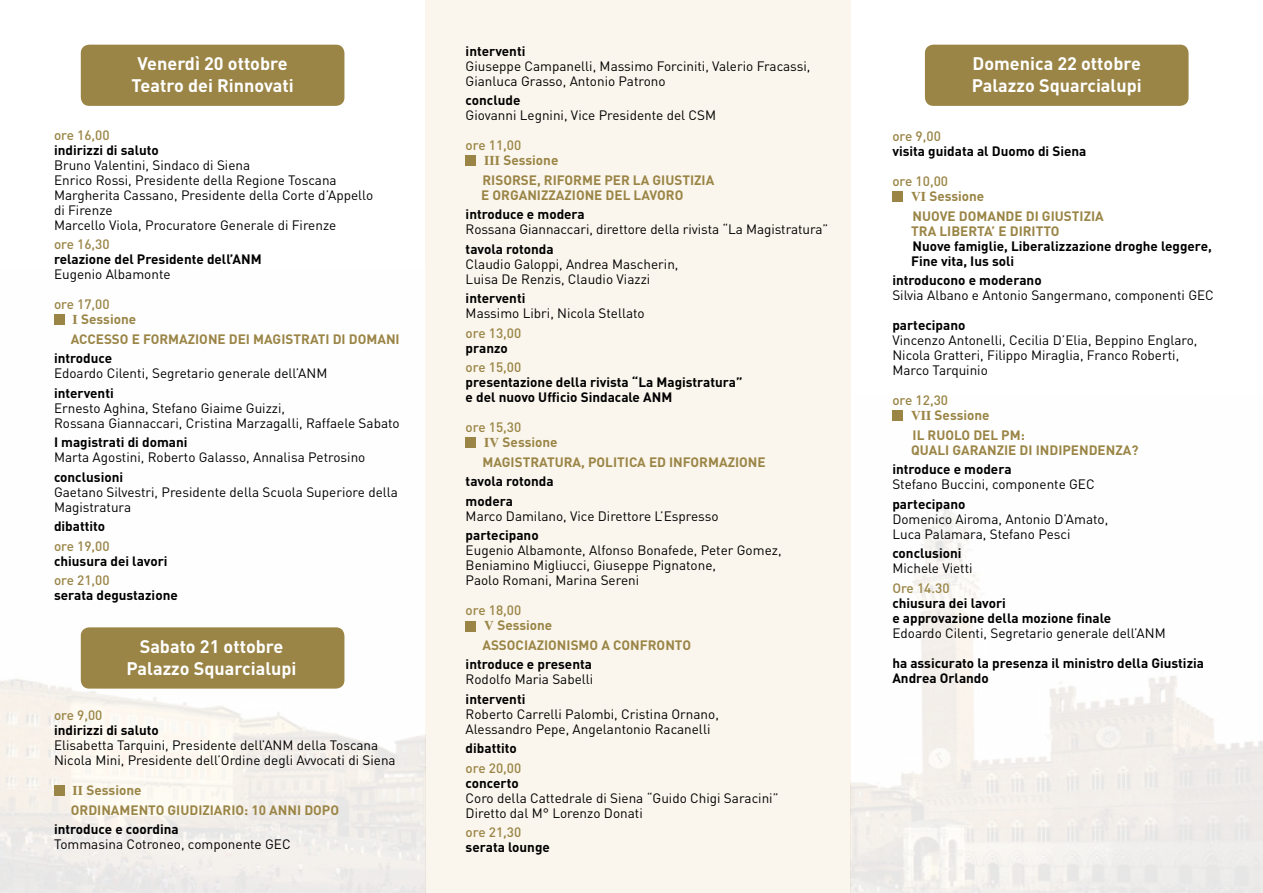
<style>
.page{position:relative;width:1263px;height:893px;background:#fff}
.page>*{position:absolute;margin:0;border:0;box-sizing:border-box;transform-origin:0 0}
.t1{font:700 18px/21.6px "DIN";color:#fff;text-align:center}
.t2{font:13.5px/15px "DIN";color:#000}
.t3{font:700 13.5px/15px "DIN";color:#000}
.t4{font:700 13.5px/15px "DIN";color:#9a8546}
.t5{font:500 13.5px/15px "DIN";color:#9a8546}
.s1{font-family:"Times";font-weight:700}
.s2{font-weight:700}
.s3{font-family:"Times"}
</style>
<div class="page">
<div style="left:425px;top:0;width:425px;height:893px;background:#fbf6ed"></div>
<img style="left:0;top:314px;width:425px;height:579px">
<img style="left:850px;top:394px;width:413px;height:499px">
<div style="left:81px;top:45px;width:263px;height:61px;background:#9a8546;border-radius:9px"></div>
<div style="left:81px;top:627px;width:263px;height:62px;background:#9a8546;border-radius:9px"></div>
<div style="left:925px;top:45px;width:263px;height:61px;background:#9a8546;border-radius:9px"></div>
<div style="left:54px;top:315px;width:10px;height:10px;background:#9a8546"></div>
<div style="left:54px;top:786px;width:10px;height:10px;background:#9a8546"></div>
<div style="left:466px;top:156px;width:10px;height:10px;background:#9a8546"></div>
<div style="left:466px;top:437px;width:10px;height:11px;background:#9a8546"></div>
<div style="left:466px;top:621px;width:10px;height:10px;background:#9a8546"></div>
<div style="left:892px;top:191px;width:10px;height:10px;background:#9a8546"></div>
<div style="left:892px;top:411px;width:10px;height:10px;background:#9a8546"></div>
<h1 class="t1" style="left:132px;top:52px;width:164px">Venerdì 20 ottobre<br>Teatro dei Rinnovati</h1>
<p class="t5" style="left:54px;top:127px;width:57px">ore 16,00</p>
<p class="t3" style="left:54px;top:142px;width:106px">indirizzi di saluto</p>
<p class="t2" style="left:54px;top:157px;width:321px">Bruno Valentini, Sindaco di Siena<br>Enrico Rossi, Presidente della Regione Toscana Margherita Cassano, Presidente della Corte d’Appello di Firenze<br>Marcello Viola, Procuratore Generale di Firenze</p>
<p class="t5" style="left:54px;top:237px;width:57px">ore 16,30</p>
<p class="t3" style="left:54px;top:251px;width:209px">relazione del Presidente dell’ANM</p>
<p class="t2" style="left:54px;top:267px;width:118px">Eugenio Albamonte</p>
<p class="t5" style="left:73px;top:296px;width:65px;text-indent:-19px">ore 17,00<br><span class="s1">I</span> <span class="s2">Sessione</span></p>
<p class="t4" style="left:71px;top:331px;width:331px">ACCESSO E FORMAZIONE DEI MAGISTRATI DI DOMANI</p>
<p class="t3" style="left:54px;top:350px;width:60px">introduce</p>
<p class="t2" style="left:54px;top:366px;width:275px">Edoardo Cilenti, Segretario generale dell’ANM</p>
<p class="t3" style="left:54px;top:385px;width:61px">interventi</p>
<p class="t2" style="left:54px;top:400px;width:347px">Ernesto Aghina, Stefano Giaime Guizzi,<br>Rossana Giannaccari, Cristina Marzagalli, Raffaele Sabato</p>
<p class="t3" style="left:54px;top:434px;width:135px">I magistrati di domani</p>
<p class="t2" style="left:54px;top:450px;width:313px">Marta Agostini, Roberto Galasso, Annalisa Petrosino</p>
<p class="t3" style="left:54px;top:469px;width:71px">conclusioni</p>
<p class="t2" style="left:54px;top:484px;width:345px">Gaetano Silvestri, Presidente della Scuola Superiore della<br>Magistratura</p>
<p class="t3" style="left:54px;top:518px;width:53px">dibattito</p>
<p class="t5" style="left:54px;top:538px;width:57px">ore 19,00</p>
<p class="t3" style="left:54px;top:553px;width:115px">chiusura dei lavori</p>
<p class="t5" style="left:54px;top:572px;width:57px">ore 21,00</p>
<p class="t3" style="left:54px;top:587px;width:125px">serata degustazione</p>
<h1 class="t1" style="left:127px;top:635px;width:172px">Sabato 21 ottobre<br>Palazzo Squarcialupi</h1>
<p class="t5" style="left:54px;top:707px;width:50px">ore 9,00</p>
<p class="t3" style="left:54px;top:722px;width:106px">indirizzi di saluto</p>
<p class="t2" style="left:54px;top:738px;width:343px">Elisabetta Tarquini, Presidente dell’ANM della Toscana<br>Nicola Mini, Presidente dell’Ordine degli Avvocati di Siena</p>
<p class="t4" style="left:71px;top:780px;width:270px;line-height:19.5px"><span class="s3">II</span> Sessione<br>ORDINAMENTO GIUDIZIARIO: 10 ANNI DOPO</p>
<p class="t3" style="left:54px;top:821px;width:126px">introduce e coordina</p>
<p class="t2" style="left:54px;top:837px;width:238px">Tommasina Cotroneo, componente GEC</p>
<p class="t3" style="left:466px;top:43px;width:61px">interventi</p>
<p class="t2" style="left:466px;top:58px;width:346px">Giuseppe Campanelli, Massimo Forciniti, Valerio Fracassi,<br>Gianluca Grasso, Antonio Patrono</p>
<p class="t3" style="left:466px;top:92px;width:56px">conclude</p>
<p class="t2" style="left:466px;top:108px;width:252px">Giovanni Legnini, Vice Presidente del CSM</p>
<p class="t5" style="left:484px;top:138px;width:76px;text-indent:-19px">ore 11,00<br><span class="s1">III</span> <span class="s2">Sessione</span></p>
<p class="t4" style="left:481px;top:172px;width:234px">RISORSE, RIFORME PER LA GIUSTIZIA<br>E ORGANIZZAZIONE DEL LAVORO</p>
<p class="t3" style="left:466px;top:206px;width:121px">introduce e modera</p>
<p class="t2" style="left:466px;top:222px;width:364px">Rossana Giannaccari, direttore della rivista “La Magistratura”</p>
<p class="t3" style="left:466px;top:241px;width:90px">tavola rotonda</p>
<p class="t2" style="left:466px;top:256px;width:214px">Claudio Galoppi, Andrea Mascherin,<br>Luisa De Renzis, Claudio Viazzi</p>
<p class="t3" style="left:466px;top:290px;width:61px">interventi</p>
<p class="t2" style="left:466px;top:306px;width:181px">Massimo Libri, Nicola Stellato</p>
<p class="t5" style="left:466px;top:325px;width:57px">ore 13,00</p>
<p class="t3" style="left:466px;top:340px;width:44px">pranzo</p>
<p class="t5" style="left:466px;top:359px;width:57px">ore 15,00</p>
<p class="t3" style="left:466px;top:374px;width:279px">presentazione della rivista “La Magistratura” e del nuovo Ufficio Sindacale ANM</p>
<p class="t5" style="left:484px;top:419px;width:75px;text-indent:-19px">ore 15,30<br><span class="s1">IV</span> <span class="s2">Sessione</span></p>
<p class="t4" style="left:482px;top:454px;width:285px">MAGISTRATURA, POLITICA ED INFORMAZIONE</p>
<p class="t3" style="left:466px;top:471px;width:90px;line-height:19.5px">tavola rotonda modera</p>
<p class="t2" style="left:466px;top:508px;width:254px">Marco Damilano, Vice Direttore L’Espresso</p>
<p class="t3" style="left:466px;top:527px;width:75px">partecipano</p>
<p class="t2" style="left:466px;top:543px;width:317px">Eugenio Albamonte, Alfonso Bonafede, Peter Gomez,<br>Beniamino Migliucci, Giuseppe Pignatone,<br>Paolo Romani, Marina Sereni</p>
<p class="t5" style="left:484px;top:602px;width:70px;text-indent:-19px">ore 18,00<br><span class="s1">V</span> <span class="s2">Sessione</span></p>
<p class="t4" style="left:482px;top:637px;width:210px">ASSOCIAZIONISMO A CONFRONTO</p>
<p class="t3" style="left:466px;top:656px;width:128px">introduce e presenta</p>
<p class="t2" style="left:466px;top:672px;width:129px">Rodolfo Maria Sabelli</p>
<p class="t3" style="left:466px;top:691px;width:61px">interventi</p>
<p class="t2" style="left:466px;top:706px;width:255px">Roberto Carrelli Palombi, Cristina Ornano,<br>Alessandro Pepe, Angelantonio Racanelli</p>
<p class="t3" style="left:466px;top:740px;width:53px">dibattito</p>
<p class="t5" style="left:466px;top:760px;width:57px">ore 20,00</p>
<p class="t3" style="left:466px;top:775px;width:55px">concerto</p>
<p class="t2" style="left:466px;top:790px;width:314px">Coro della Cattedrale di Siena “Guido Chigi Saracini”<br>Diretto dal M° Lorenzo Donati</p>
<p class="t5" style="left:466px;top:824px;width:57px">ore 21,30</p>
<p class="t3" style="left:466px;top:839px;width:86px">serata lounge</p>
<h1 class="t1" style="left:972px;top:52px;width:172px;text-align:left">Domenica 22 ottobre<br>Palazzo Squarcialupi</h1>
<p class="t5" style="left:892px;top:128px;width:50px">ore 9,00</p>
<p class="t3" style="left:892px;top:143px;width:196px">visita guidata al Duomo di Siena</p>
<p class="t5" style="left:911px;top:173px;width:75px;text-indent:-19px">ore 10,00<br><span class="s1">VI</span> <span class="s2">Sessione</span></p>
<p class="t4" style="left:911px;top:208px;width:194px">NUOVE DOMANDE DI GIUSTIZIA<br>TRA LIBERTA’ E DIRITTO</p>
<p class="t3" style="left:911px;top:238px;width:302px">Nuove famiglie, Liberalizzazione droghe leggere,<br>Fine vita, Ius soli</p>
<p class="t3" style="left:892px;top:272px;width:151px">introducono e moderano</p>
<p class="t2" style="left:892px;top:288px;width:323px">Silvia Albano e Antonio Sangermano, componenti GEC</p>
<p class="t3" style="left:892px;top:317px;width:75px">partecipano</p>
<p class="t2" style="left:892px;top:333px;width:307px">Vincenzo Antonelli, Cecilia D’Elia, Beppino Englaro,<br>Nicola Gratteri, Filippo Miraglia, Franco Roberti,<br>Marco Tarquinio</p>
<p class="t5" style="left:911px;top:392px;width:80px;text-indent:-19px">ore 12,30<br><span class="s1">VII</span> <span class="s2">Sessione</span></p>
<p class="t4" style="left:911px;top:427px;width:229px">IL RUOLO DEL PM:<br>QUALI GARANZIE DI INDIPENDENZA?</p>
<p class="t3" style="left:892px;top:461px;width:121px">introduce e modera</p>
<p class="t2" style="left:892px;top:477px;width:204px">Stefano Buccini, componente GEC</p>
<p class="t3" style="left:892px;top:496px;width:75px">partecipano</p>
<p class="t2" style="left:892px;top:511px;width:217px">Domenico Airoma, Antonio D’Amato,<br>Luca Palamara, Stefano Pesci</p>
<p class="t3" style="left:892px;top:545px;width:71px">conclusioni</p>
<p class="t2" style="left:892px;top:561px;width:82px">Michele Vietti</p>
<p class="t5" style="left:892px;top:580px;width:59px">Ore 14.30</p>
<p class="t3" style="left:892px;top:595px;width:220px">chiusura dei lavori<br>e approvazione della mozione finale</p>
<p class="t2" style="left:892px;top:625px;width:275px">Edoardo Cilenti, Segretario generale dell’ANM</p>
<p class="t3" style="left:892px;top:655px;width:313px">ha assicurato la presenza il ministro della Giustizia<br>Andrea Orlando</p>
</div>
